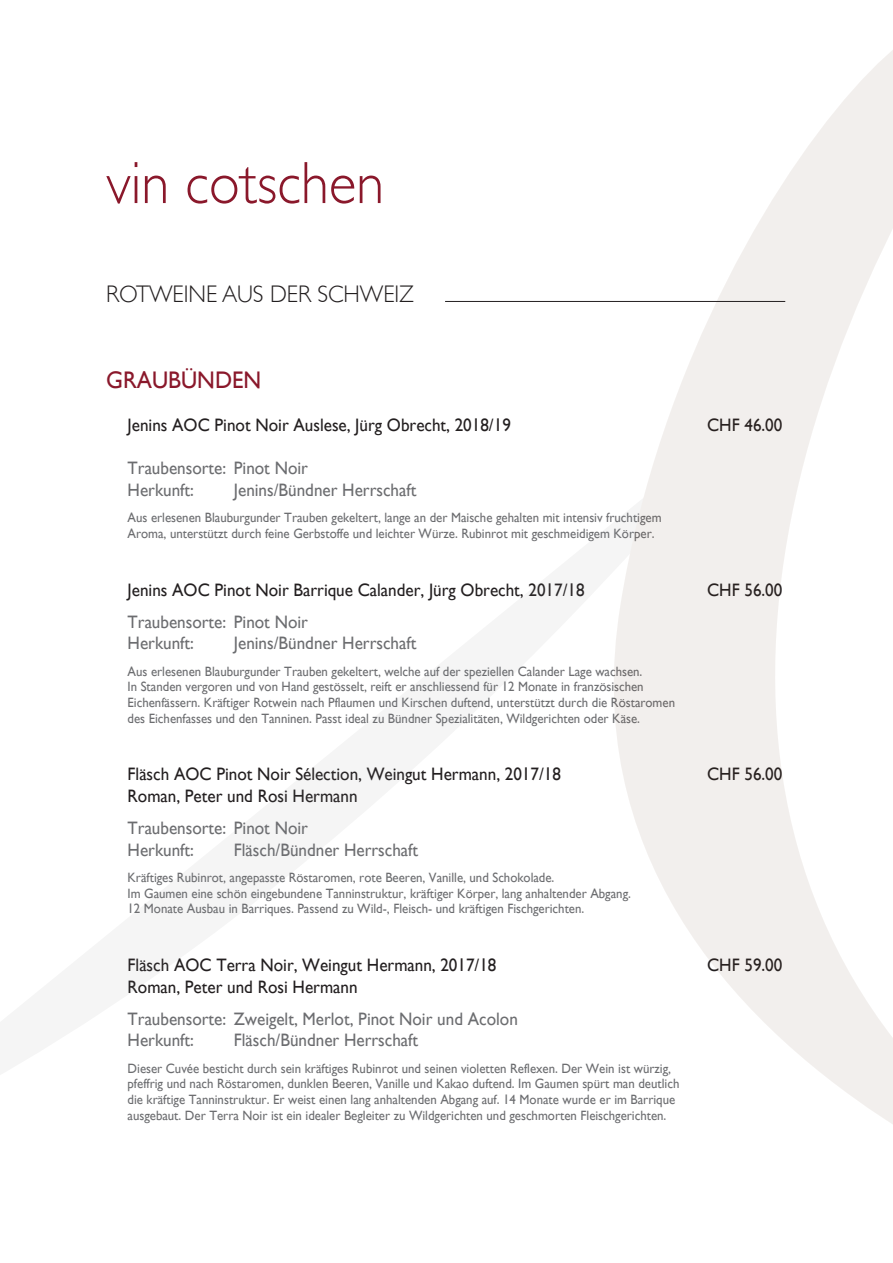
<style>
.page{position:relative;width:893px;height:1263px;background:#fff}
.page>*{position:absolute;margin:0;border:0;box-sizing:border-box;transform-origin:0 0}
.t1{font:300 60px "Gill Sans";color:#8a182b;scale:.95 1}
.t2{font:300 24px "Gill Sans";color:#231f20;scale:.95 1}
.t3{font:24px "Gill Sans";color:#8a182b;scale:.95 1}
.t4{font:18px "Gill Sans";color:#231f20;scale:.95 1}
.t5{font:18px "Gill Sans";color:#6c6d70;scale:.95 1}
.t6{font:13.5px/15.8px "Gill Sans";color:#6c6d70;scale:.95 1}
</style>
<div class="page">
<svg style="left:614px;top:50px;width:279px;height:1074px"></svg>
<hr style="left:445px;top:301px;width:340px;height:1px;background:#231f20">
<p class="t1" style="left:106px;top:136px;width:294px">vin cotschen</p>
<p class="t2" style="left:106px;top:275px;width:325px">ROTWEINE AUS DER SCHWEIZ</p>
<p class="t3" style="left:106px;top:366px;width:165px">GRAUBÜNDEN</p>
<p class="t4" style="left:128px;top:414px;width:405px">Jenins AOC Pinot Noir Auslese, Jürg Obrecht, 2018/19</p>
<p class="t4" style="left:707px;top:414px;width:81px">CHF 46.00</p>
<p class="t5" style="left:128px;top:458px;width:192px">Traubensorte: Pinot Noir</p>
<p class="t5" style="left:128px;top:479px;width:71px">Herkunft:</p>
<p class="t5" style="left:234px;top:479px;width:194px">Jenins/Bündner Herrschaft</p>
<p class="t6" style="left:128px;top:510px;width:564px">Aus erlesenen Blauburgunder Trauben gekeltert, lange an der Maische gehalten mit intensiv fruchtigem<br>Aroma, unterstützt durch feine Gerbstoffe und leichter Würze. Rubinrot mit geschmeidigem Körper.</p>
<p class="t4" style="left:128px;top:579px;width:483px">Jenins AOC Pinot Noir Barrique Calander, Jürg Obrecht, 2017/18</p>
<p class="t4" style="left:707px;top:579px;width:81px">CHF 56.00</p>
<p class="t5" style="left:128px;top:611px;width:192px">Traubensorte: Pinot Noir</p>
<p class="t5" style="left:128px;top:633px;width:71px">Herkunft:</p>
<p class="t5" style="left:234px;top:633px;width:194px">Jenins/Bündner Herrschaft</p>
<p class="t6" style="left:128px;top:663px;width:543px">Aus erlesenen Blauburgunder Trauben gekeltert, welche auf der speziellen Calander Lage wachsen.</p>
<p class="t6" style="left:128px;top:679px;width:578px">In Standen vergoren und von Hand gestösselt, reift er anschliessend für 12 Monate in französischen<br>Eichenfässern. Kräftiger Rotwein nach Pflaumen und Kirschen duftend, unterstützt durch die Röstaromen des Eichenfasses und den Tanninen. Passt ideal zu Bündner Spezialitäten, Wildgerichten oder Käse.</p>
<p class="t4" style="left:128px;top:764px;width:458px">Fläsch AOC Pinot Noir Sélection, Weingut Hermann, 2017/18</p>
<p class="t4" style="left:707px;top:764px;width:81px">CHF 56.00</p>
<p class="t4" style="left:128px;top:785px;width:244px">Roman, Peter und Rosi Hermann</p>
<p class="t5" style="left:128px;top:817px;width:192px">Traubensorte: Pinot Noir</p>
<p class="t5" style="left:128px;top:839px;width:71px">Herkunft:</p>
<p class="t5" style="left:234px;top:839px;width:196px">Fläsch/Bündner Herrschaft</p>
<p class="t6" style="left:128px;top:869px;width:451px">Kräftiges Rubinrot, angepasste Röstaromen, rote Beeren, Vanille, und Schokolade.</p>
<p class="t6" style="left:128px;top:885px;width:531px">Im Gaumen eine schön eingebundene Tanninstruktur, kräftiger Körper, lang anhaltender Abgang.</p>
<p class="t6" style="left:128px;top:901px;width:482px">12 Monate Ausbau in Barriques. Passend zu Wild-, Fleisch- und kräftigen Fischgerichten.</p>
<p class="t4" style="left:128px;top:954px;width:390px">Fläsch AOC Terra Noir, Weingut Hermann, 2017/18</p>
<p class="t4" style="left:707px;top:954px;width:81px">CHF 59.00</p>
<p class="t4" style="left:128px;top:976px;width:244px">Roman, Peter und Rosi Hermann</p>
<p class="t5" style="left:128px;top:1008px;width:412px">Traubensorte: Zweigelt, Merlot, Pinot Noir und Acolon</p>
<p class="t5" style="left:128px;top:1030px;width:71px">Herkunft:</p>
<p class="t5" style="left:234px;top:1030px;width:196px">Fläsch/Bündner Herrschaft</p>
<p class="t6" style="left:128px;top:1060px;width:582px">Dieser Cuvée besticht durch sein kräftiges Rubinrot und seinen violetten Reflexen. Der Wein ist würzig, pfeffrig und nach Röstaromen, dunklen Beeren, Vanille und Kakao duftend. Im Gaumen spürt man deutlich die kräftige Tanninstruktur. Er weist einen lang anhaltenden Abgang auf. 14 Monate wurde er im Barrique ausgebaut. Der Terra Noir ist ein idealer Begleiter zu Wildgerichten und geschmorten Fleischgerichten.</p>
</div>
